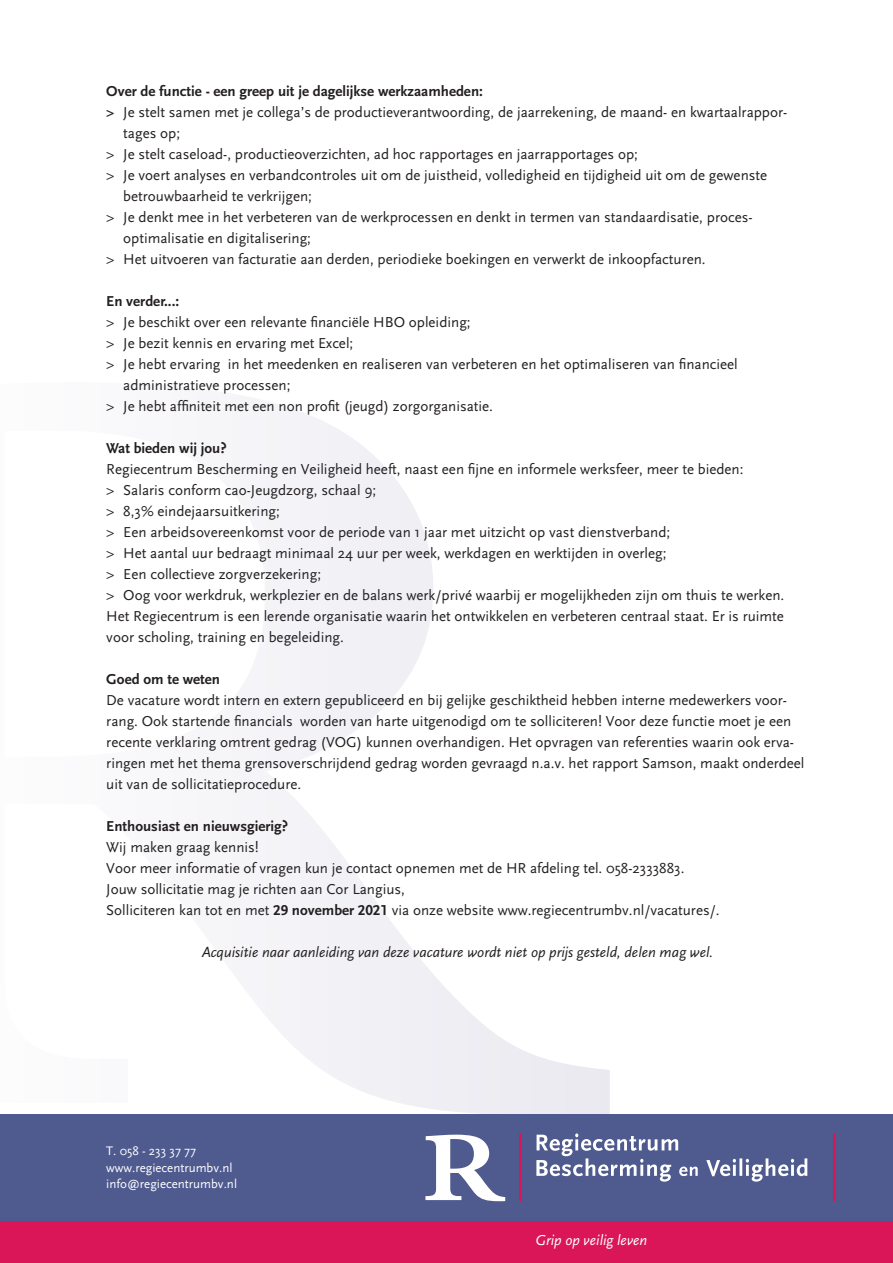
<style>
.page{position:relative;width:893px;height:1263px;background:#fff}
.page>*{position:absolute;margin:0;border:0;box-sizing:border-box;transform-origin:0 0}
.t1{font:15px/21px "Scala Sans";color:#231f20}
.t2{font:700 15px "Scala Sans LF";color:#231f20}
.t3{font:italic 15px "Scala Sans";color:#231f20}
.t4{font:italic 15px "Scala Sans";color:#fff}
.t5{font:12.9px/16.4px "Scala Sans";color:#fff}
.s1{font-family:"Scala Sans LF";font-weight:700}
</style>
<div class="page">
<svg style="left:252px;top:398px;width:358px;height:716px"></svg>
<div style="left:0;top:1220px;width:893px;height:43px;background:#da1659"></div>
<div style="left:0;top:1114px;width:893px;height:106px;background:#4f5a8f"></div>
<hr style="left:519px;top:1134px;width:3px;height:67px;background:#da1659">
<svg style="left:425px;top:1134px;width:80px;height:67px"></svg>
<svg style="left:536px;top:1133px;width:271px;height:48px"></svg>
<hr style="left:833px;top:1134px;width:3px;height:67px;background:#da1659">
<p class="t2" style="left:106px;top:83px;width:378px">Over de functie - een greep uit je dagelijkse werkzaamheden:</p>
<p class="t1" style="left:106px;top:102px;width:682px"><span class="s1">&gt;</span> Je stelt samen met je collega’s de productieverantwoording, de jaarrekening, de maand- en kwartaalrappor-</p>
<p class="t1" style="left:123px;top:123px;width:58px">tages op;</p>
<p class="t1" style="left:106px;top:144px;width:533px">&gt; Je stelt caseload-, productieoverzichten, ad hoc rapportages en jaarrapportages op;</p>
<p class="t1" style="left:106px;top:165px;width:662px">&gt; Je voert analyses en verbandcontroles uit om de juistheid, volledigheid en tijdigheid uit om de gewenste</p>
<p class="t1" style="left:123px;top:186px;width:190px">betrouwbaarheid te verkrijgen;</p>
<p class="t1" style="left:106px;top:207px;width:648px">&gt; Je denkt mee in het verbeteren van de werkprocessen en denkt in termen van standaardisatie, proces-</p>
<p class="t1" style="left:123px;top:228px;width:189px">optimalisatie en digitalisering;</p>
<p class="t1" style="left:106px;top:249px;width:601px">&gt; Het uitvoeren van facturatie aan derden, periodieke boekingen en verwerkt de inkoopfacturen.</p>
<p class="t2" style="left:106px;top:293px;width:74px">En verder...:</p>
<p class="t1" style="left:106px;top:312px;width:366px">&gt; Je beschikt over een relevante financiële HBO opleiding;</p>
<p class="t1" style="left:106px;top:333px;width:249px">&gt; Je bezit kennis en ervaring met Excel;</p>
<p class="t1" style="left:106px;top:354px;width:633px">&gt; Je hebt ervaring in het meedenken en realiseren van verbeteren en het optimaliseren van financieel</p>
<p class="t1" style="left:123px;top:375px;width:169px">administratieve processen;</p>
<p class="t1" style="left:106px;top:396px;width:388px">&gt; Je hebt affiniteit met een non profit (jeugd) zorgorganisatie.</p>
<p class="t2" style="left:106px;top:440px;width:122px">Wat bieden wij jou?</p>
<p class="t1" style="left:106px;top:459px;width:680px">Regiecentrum Bescherming en Veiligheid heeft, naast een fijne en informele werksfeer, meer te bieden:<br>&gt; Salaris conform cao-Jeugdzorg, schaal 9;<br>&gt; 8,3% eindejaarsuitkering;<br>&gt; Een arbeidsovereenkomst voor de periode van 1 jaar met uitzicht op vast dienstverband;<br>&gt; Het aantal uur bedraagt minimaal 24 uur per week, werkdagen en werktijden in overleg;<br>&gt; Een collectieve zorgverzekering;<br>&gt; Oog voor werkdruk, werkplezier en de balans werk/privé waarbij er mogelijkheden zijn om thuis te werken.<br>Het Regiecentrum is een lerende organisatie waarin het ontwikkelen en verbeteren centraal staat. Er is ruimte voor scholing, training en begeleiding.</p>
<p class="t2" style="left:106px;top:671px;width:115px">Goed om te weten</p>
<p class="t1" style="left:106px;top:690px;width:700px">De vacature wordt intern en extern gepubliceerd en bij gelijke geschiktheid hebben interne medewerkers voor&shy;rang. Ook startende financials worden van harte uitgenodigd om te solliciteren! Voor deze functie moet je een recente verklaring omtrent gedrag (VOG) kunnen overhandigen. Het opvragen van referenties waarin ook erva&shy;ringen met het thema grensoverschrijdend gedrag worden gevraagd n.a.v. het rapport Samson, maakt onderdeel uit van de sollicitatieprocedure.</p>
<p class="t2" style="left:106px;top:818px;width:183px">Enthousiast en nieuwsgierig?</p>
<p class="t1" style="left:106px;top:837px;width:615px">Wij maken graag kennis!<br>Voor meer informatie of vragen kun je contact opnemen met de HR afdeling tel. 058-2333883.<br>Jouw sollicitatie mag je richten aan Cor Langius,<br>Solliciteren kan tot en met <span class="s1">29 november 2021</span> via onze website www.regiecentrumbv.nl/vacatures/.</p>
<p class="t3" style="left:202px;top:944px;width:513px">Acquisitie naar aanleiding van deze vacature wordt niet op prijs gesteld, delen mag wel.</p>
<p class="t5" style="left:106px;top:1143px;width:132px">T. 058 - 233 37 77 www.regiecentrumbv.nl info@regiecentrumbv.nl</p>
<p class="t4" style="left:535px;top:1232px;width:113px">Grip op veilig leven</p>
</div>
